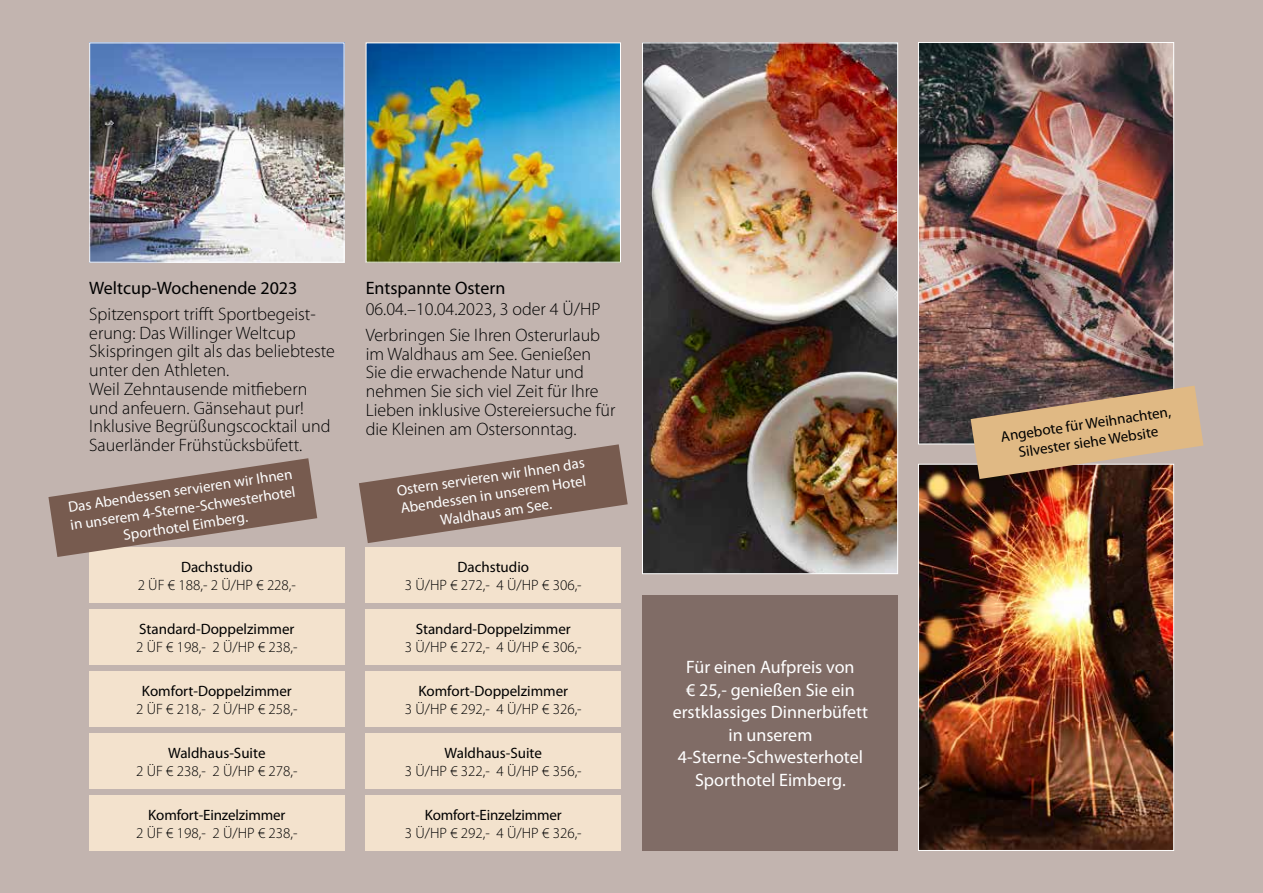
<style>
.page{position:relative;width:1263px;height:893px;background:#c2b4af}
.page>*{position:absolute;margin:0;border:0;box-sizing:border-box;transform-origin:0 0}
.t1{font:300 18px/18.8px "Myriad Pro";color:#000}
.t2{font:18px/22.5px "Myriad Pro";color:#fff;text-align:center}
.t3{font:18px "Myriad Pro";color:#000}
.t4{font:15px/18.1px "Myriad Pro";color:#000;text-align:center}
.t5{font:300 15px "Myriad Pro";color:#000}
.t6{font:15px/18px "Myriad Pro";color:#fff;text-align:center}
</style>
<div class="page">
<img style="left:644px;top:45px;width:252px;height:527px">
<div style="left:642px;top:43px;width:256px;height:531px;border:1px solid #fff"></div>
<div style="left:643px;top:595px;width:255px;height:255px;background:#806c66"></div>
<img style="left:368px;top:45px;width:251px;height:216px">
<div style="left:366px;top:548px;width:255px;height:55px;background:#f3e2cd"></div>
<div style="left:366px;top:671px;width:255px;height:56px;background:#f3e2cd"></div>
<div style="left:366px;top:610px;width:255px;height:55px;background:#f3e2cd"></div>
<div style="left:366px;top:733px;width:255px;height:56px;background:#f3e2cd"></div>
<div style="left:366px;top:795px;width:255px;height:55px;background:#f3e2cd"></div>
<img style="left:91px;top:45px;width:251px;height:216px">
<div style="left:89px;top:43px;width:255px;height:220px;border:1px solid #fff"></div>
<div style="left:89px;top:548px;width:255px;height:55px;background:#f3e2cd"></div>
<div style="left:89px;top:671px;width:255px;height:56px;background:#f3e2cd"></div>
<div style="left:89px;top:610px;width:255px;height:55px;background:#f3e2cd"></div>
<div style="left:89px;top:733px;width:255px;height:56px;background:#f3e2cd"></div>
<div style="left:89px;top:795px;width:255px;height:55px;background:#f3e2cd"></div>
<svg style="left:48px;top:458px;width:269px;height:99px"></svg>
<svg style="left:359px;top:444px;width:269px;height:99px"></svg>
<img style="left:920px;top:466px;width:252px;height:383px">
<div style="left:918px;top:464px;width:256px;height:387px;border:1px solid #fff"></div>
<img style="left:920px;top:44px;width:252px;height:398px">
<div style="left:918px;top:42px;width:256px;height:402px;border:1px solid #fff"></div>
<svg style="left:971px;top:386px;width:232px;height:93px"></svg>
<p class="t3" style="left:89px;top:277px;width:210px">Weltcup-Wochenende 2023</p>
<p class="t1" style="left:89px;top:304px;width:247px">Spitzensport trifft Sportbegeist&shy;erung: Das Willinger Weltcup<br>Skispringen gilt als das beliebteste unter den Athleten.<br>Weil Zehntausende mitfiebern und anfeuern. Gänsehaut pur!<br>Inklusive Begrüßungscocktail und<br>Sauerländer Frühstücksbüfett.</p>
<p class="t6" style="left:67px;top:497px;width:229px;rotate:-8deg">Das Abendessen servieren wir Ihnen in unserem 4-Sterne-Schwesterhotel<br>Sporthotel Eimberg.</p>
<p class="t4" style="left:181px;top:558px;width:73px">Dachstudio</p>
<p class="t5" style="left:138px;top:576px;width:160px">2 ÜF € 188,- 2 Ü/HP € 228,-</p>
<p class="t4" style="left:139px;top:619px;width:157px">Standard-Doppelzimmer</p>
<p class="t5" style="left:136px;top:638px;width:163px">2 ÜF € 198,- 2 Ü/HP € 238,-</p>
<p class="t4" style="left:142px;top:681px;width:151px">Komfort-Doppelzimmer</p>
<p class="t5" style="left:136px;top:700px;width:163px">2 ÜF € 218,- 2 Ü/HP € 258,-</p>
<p class="t4" style="left:168px;top:743px;width:99px">Waldhaus-Suite</p>
<p class="t5" style="left:136px;top:762px;width:163px">2 ÜF € 238,- 2 Ü/HP € 278,-</p>
<p class="t4" style="left:148px;top:805px;width:139px">Komfort-Einzelzimmer</p>
<p class="t5" style="left:136px;top:823px;width:163px">2 ÜF € 198,- 2 Ü/HP € 238,-</p>
<p class="t3" style="left:366px;top:277px;width:141px">Entspannte Ostern</p>
<p class="t1" style="left:366px;top:297px;width:236px;line-height:25.5px">06.04.–10.04.2023, 3 oder 4 Ü/HP<br>Verbringen Sie Ihren Osterurlaub</p>
<p class="t1" style="left:366px;top:344px;width:251px">im Waldhaus am See. Genießen<br>Sie die erwachende Natur und nehmen Sie sich viel Zeit für Ihre<br>Lieben inklusive Ostereiersuche für die Kleinen am Ostersonntag.</p>
<p class="t6" style="left:396px;top:481px;width:191px;rotate:-8deg">Ostern servieren wir Ihnen das<br>Abendessen in unserem Hotel<br>Waldhaus am See.</p>
<p class="t4" style="left:457px;top:558px;width:73px">Dachstudio</p>
<p class="t5" style="left:405px;top:576px;width:178px">3 Ü/HP € 272,- 4 Ü/HP € 306,-</p>
<p class="t4" style="left:416px;top:619px;width:157px">Standard-Doppelzimmer</p>
<p class="t5" style="left:405px;top:638px;width:178px">3 Ü/HP € 272,- 4 Ü/HP € 306,-</p>
<p class="t4" style="left:418px;top:681px;width:151px">Komfort-Doppelzimmer</p>
<p class="t5" style="left:405px;top:700px;width:178px">3 Ü/HP € 292,- 4 Ü/HP € 326,-</p>
<p class="t4" style="left:445px;top:743px;width:99px">Waldhaus-Suite</p>
<p class="t5" style="left:405px;top:762px;width:178px">3 Ü/HP € 322,- 4 Ü/HP € 356,-</p>
<p class="t4" style="left:425px;top:805px;width:139px">Komfort-Einzelzimmer</p>
<p class="t5" style="left:405px;top:823px;width:178px">3 Ü/HP € 292,- 4 Ü/HP € 326,-</p>
<p class="t2" style="left:673px;top:656px;width:197px">Für einen Aufpreis von<br>€ 25,- genießen Sie ein erstklassiges Dinnerbüfett in unserem<br>4-Sterne-Schwesterhotel<br>Sporthotel Eimberg.</p>
<p class="t4" style="left:999px;top:427px;width:173px;rotate:-8deg">Angebote für Weihnachten,<br>Silvester siehe Website</p>
</div>
